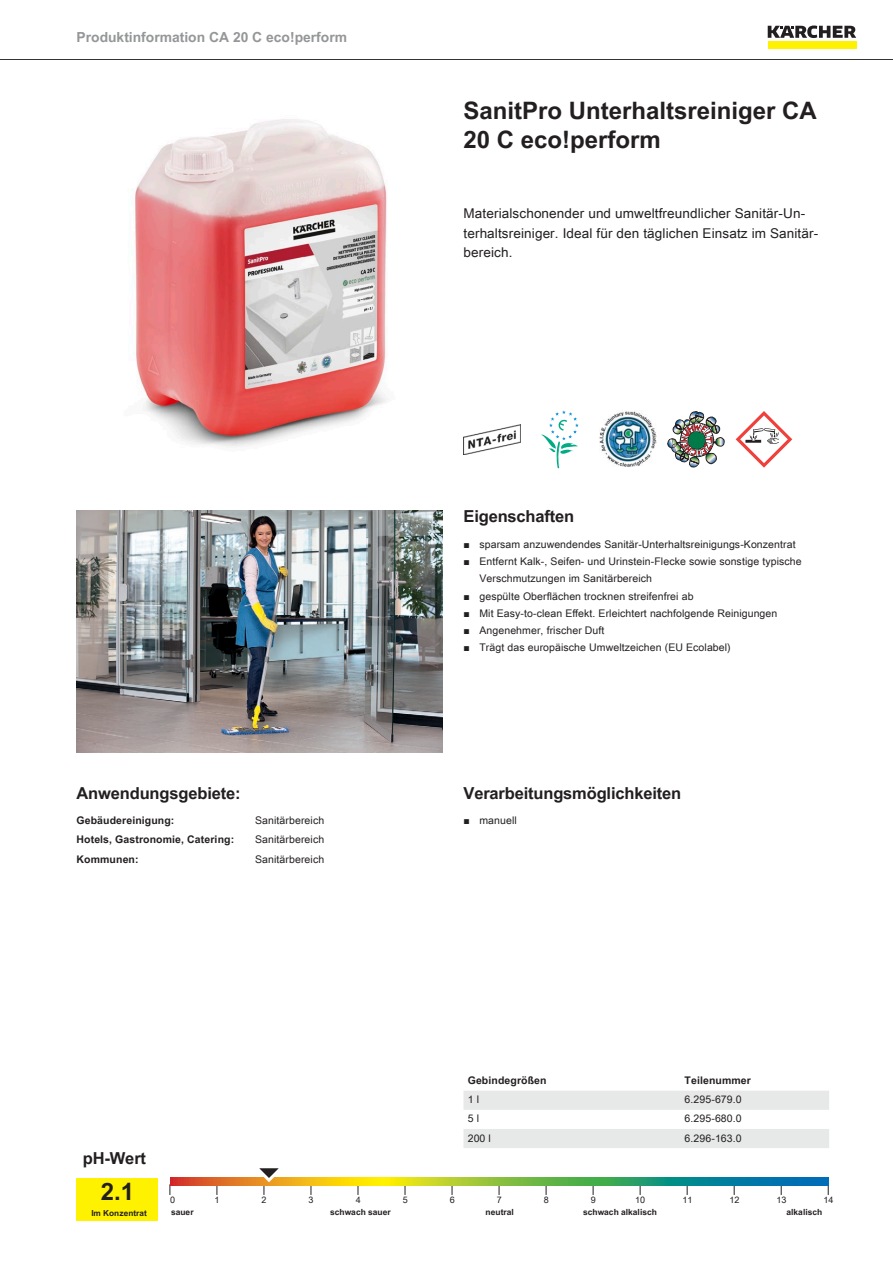
<style>
.page{position:relative;width:893px;height:1263px;background:#fff}
.page>*{position:absolute;margin:0;border:0;box-sizing:border-box;transform-origin:0 0}
.t1{font:700 24px/28.8px "Arial Unicode MS";color:#231f20}
.t2{font:700 16.5px "Arial Unicode MS";letter-spacing:-.01em;color:#231f20}
.t3{font:700 13.8px "Arial Unicode MS";color:#949698}
.t4{font:13.5px/19.5px "Arial Unicode MS";letter-spacing:.01em;color:#231f20}
.t5{font:10.5px/17.2px "Arial Unicode MS";letter-spacing:.01em;color:#231f20}
.t6{font:700 10.5px "Arial Unicode MS";letter-spacing:.01em;color:#231f20}
.t7{font:9px "Arial Unicode MS";color:#231f20}
.t8{font:700 8.4px "Arial Unicode MS";color:#231f20}
.t9{font:700 8.25px "Arial Unicode MS";color:#231f20}
.s1{font-family:"Arial"}
</style>
<div class="page">
<hr style="left:0;top:59px;width:893px;height:1px;background:#231f20">
<div style="left:768px;top:42px;width:88px;height:7px;background:#fff200"></div>
<svg style="left:768px;top:26px;width:88px;height:12px"></svg>
<img style="left:133px;top:119px;width:256px;height:328px">
<img style="left:463px;top:424px;width:57px;height:30px">
<svg style="left:541px;top:410px;width:38px;height:58px"></svg>
<img style="left:600px;top:411px;width:56px;height:56px">
<img style="left:668px;top:412px;width:56px;height:55px">
<svg style="left:736px;top:411px;width:56px;height:57px"></svg>
<img style="left:77px;top:510px;width:365px;height:243px">
<div style="left:77px;top:1178px;width:81px;height:42px;background:#fff200"></div>
<svg style="left:170px;top:1178px;width:658px;height:8px;background:#7ca24e"></svg>
<svg style="left:251px;top:1168px;width:39px;height:27px"></svg>
<svg style="left:463px;top:1091px;width:366px;height:57px"></svg>
<h3 class="t3" style="left:77px;top:27px;width:272px">Produktinformation CA 20 C eco!perform</h3>
<h2 class="t2" style="left:77px;top:780px;width:166px">Anwendungsgebiete:</h2>
<p class="t6" style="left:77px;top:812px;width:99px">Gebäudereinigung:</p>
<p class="t5" style="left:255px;top:811px;width:71px">Sanitärbereich</p>
<p class="t6" style="left:77px;top:832px;width:159px">Hotels, Gastronomie, Catering:</p>
<p class="t5" style="left:255px;top:831px;width:71px">Sanitärbereich</p>
<p class="t6" style="left:77px;top:851px;width:64px">Kommunen:</p>
<p class="t5" style="left:255px;top:850px;width:71px">Sanitärbereich</p>
<h1 class="t1" style="left:463px;top:97px;width:355px">SanitPro Unterhaltsreiniger CA<br>20 C eco!perform</h1>
<p class="t4" style="left:463px;top:203px;width:356px">Materialschonender und umweltfreundlicher Sanitär-Un&shy;terhaltsreiniger. Ideal für den täglichen Einsatz im Sanitär&shy;bereich.</p>
<h2 class="t2" style="left:463px;top:504px;width:112px">Eigenschaften</h2>
<p class="t5" style="left:463px;top:535px;width:334px"><span class="s1">■</span> sparsam anzuwendendes Sanitär-Unterhaltsreinigungs-Konzentrat</p>
<p class="t5" style="left:479px;top:553px;width:324px;text-indent:-16px"><span class="s1">■</span> Entfernt Kalk-, Seifen- und Urinstein-Flecke sowie sonstige typische<br>Verschmutzungen im Sanitärbereich</p>
<p class="t5" style="left:463px;top:587px;width:231px"><span class="s1">■</span> gespülte Oberflächen trocknen streifenfrei ab</p>
<p class="t5" style="left:463px;top:604px;width:315px"><span class="s1">■</span> Mit Easy-to-clean Effekt. Erleichtert nachfolgende Reinigungen</p>
<p class="t5" style="left:463px;top:622px;width:143px"><span class="s1">■</span> Angenehmer, frischer Duft</p>
<p class="t5" style="left:463px;top:639px;width:269px"><span class="s1">■</span> Trägt das europäische Umweltzeichen (EU Ecolabel)</p>
<h2 class="t2" style="left:463px;top:780px;width:219px">Verarbeitungsmöglichkeiten</h2>
<p class="t5" style="left:463px;top:812px;width:55px"><span class="s1">■</span> manuell</p>
<p class="t6" style="left:468px;top:1073px;width:80px">Gebindegrößen</p>
<p class="t6" style="left:685px;top:1073px;width:68px">Teilenummer</p>
<p class="t5" style="left:468px;top:1091px;width:13px">1 l</p>
<p class="t5" style="left:685px;top:1091px;width:59px">6.295-679.0</p>
<p class="t5" style="left:468px;top:1110px;width:13px">5 l</p>
<p class="t5" style="left:685px;top:1110px;width:59px">6.295-680.0</p>
<p class="t5" style="left:468px;top:1129px;width:25px">200 l</p>
<p class="t5" style="left:685px;top:1129px;width:59px">6.296-163.0</p>
<h2 class="t2" style="left:83px;top:1146px;width:65px">pH-Wert</h2>
<h1 class="t1" style="left:101px;top:1178px;width:35px">2.1</h1>
<p class="t7" style="left:170px;top:1193px;width:7px">0</p>
<p class="t7" style="left:215px;top:1193px;width:7px">1</p>
<p class="t7" style="left:262px;top:1193px;width:7px">2</p>
<p class="t7" style="left:309px;top:1193px;width:7px">3</p>
<p class="t7" style="left:356px;top:1193px;width:7px">4</p>
<p class="t7" style="left:403px;top:1193px;width:7px">5</p>
<p class="t7" style="left:450px;top:1193px;width:7px">6</p>
<p class="t7" style="left:497px;top:1193px;width:7px">7</p>
<p class="t7" style="left:544px;top:1193px;width:7px">8</p>
<p class="t7" style="left:591px;top:1193px;width:7px">9</p>
<p class="t7" style="left:635px;top:1193px;width:12px">10</p>
<p class="t7" style="left:682px;top:1193px;width:12px">11</p>
<p class="t7" style="left:729px;top:1193px;width:12px">12</p>
<p class="t7" style="left:776px;top:1193px;width:12px">13</p>
<p class="t7" style="left:823px;top:1193px;width:12px">14</p>
<p class="t9" style="left:91px;top:1207px;width:57px">Im Konzentrat</p>
<p class="t8" style="left:171px;top:1206px;width:24px">sauer</p>
<p class="t8" style="left:330px;top:1206px;width:62px">schwach sauer</p>
<p class="t8" style="left:486px;top:1206px;width:30px">neutral</p>
<p class="t8" style="left:583px;top:1206px;width:75px">schwach alkalisch</p>
<p class="t8" style="left:786px;top:1206px;width:37px">alkalisch</p>
</div>
